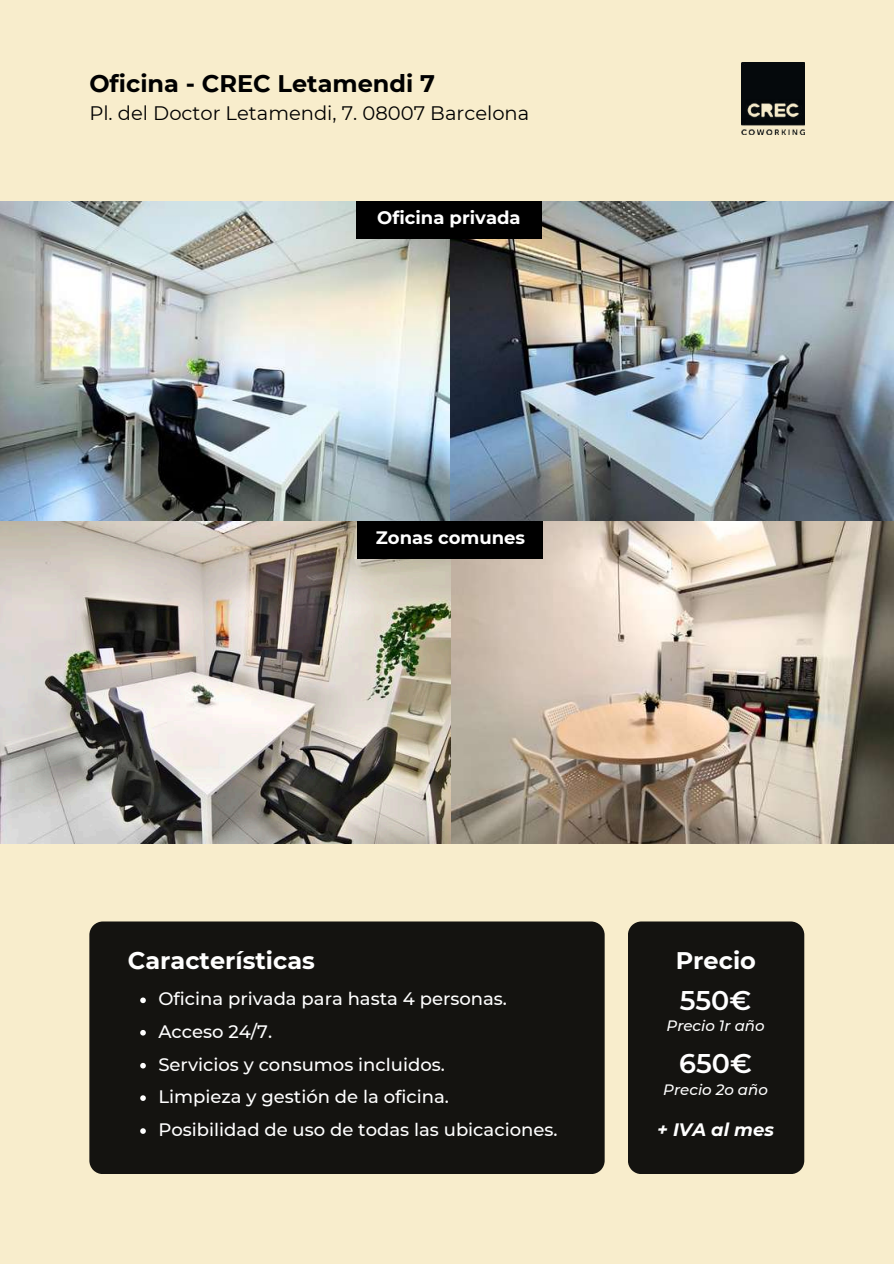
<style>
.page{position:relative;width:894px;height:1264px;background:#fff}
.page>*{position:absolute;margin:0;border:0;box-sizing:border-box;transform-origin:0 0}
.t1{font:600 27px "Montserrat";color:#fff}
.t2{font:700 24px "Montserrat";color:#000}
.t3{font:700 24px "Montserrat";color:#fff}
.t4{font:19.5px "Montserrat";color:#000}
.t5{font:500 18px/32.7px "Montserrat";color:#fff}
.t6{font:700 18px "Montserrat";color:#fff}
.t7{font:italic 700 18px "Montserrat";color:#fff}
.t8{font:italic 500 15px "Montserrat";color:#fff}
</style>
<div class="page">
<div style="left:0;top:0;width:893px;height:1263px;background:#f8edcc"></div>
<img style="left:449px;top:201px;width:444px;height:320px">
<img style="left:0;top:201px;width:449px;height:320px">
<div style="left:89px;top:921px;width:515px;height:253px;background:#141310"></div>
<img style="left:0;top:521px;width:893px;height:322px">
<div style="left:628px;top:921px;width:176px;height:253px;background:#141310"></div>
<svg style="left:140px;top:997px;width:6px;height:6px"></svg>
<svg style="left:140px;top:1029px;width:6px;height:6px"></svg>
<svg style="left:140px;top:1062px;width:6px;height:6px"></svg>
<div style="left:358px;top:521px;width:185px;height:37px;background:#000"></div>
<div style="left:356px;top:201px;width:185px;height:37px;background:#000"></div>
<svg style="left:140px;top:1128px;width:6px;height:5px"></svg>
<svg style="left:140px;top:1095px;width:6px;height:5px"></svg>
<img style="left:741px;top:62px;width:63px;height:72px">
<h2 class="t2" style="left:89px;top:68px;width:347px">Oficina - CREC Letamendi 7</h2>
<p class="t4" style="left:89px;top:101px;width:441px">Pl. del Doctor Letamendi, 7. 08007 Barcelona</p>
<p class="t6" style="left:377px;top:206px;width:145px">Oficina privada</p>
<p class="t6" style="left:376px;top:526px;width:151px">Zonas comunes</p>
<h2 class="t3" style="left:128px;top:945px;width:188px">Características</h2>
<p class="t5" style="left:158px;top:982px;width:350px">Oficina privada para hasta 4 personas.<br>Acceso 24/7.<br>Servicios y consumos incluidos.</p>
<p class="t5" style="left:158px;top:1080px;width:292px">Limpieza y gestión de la oficina.</p>
<p class="t5" style="left:158px;top:1113px;width:400px">Posibilidad de uso de todas las ubicaciones.</p>
<h2 class="t3" style="left:675px;top:945px;width:82px">Precio</h2>
<h1 class="t1" style="left:679px;top:984px;width:73px">550€</h1>
<p class="t8" style="left:666px;top:1016px;width:100px">Precio 1r año</p>
<h1 class="t1" style="left:679px;top:1047px;width:74px">650€</h1>
<p class="t8" style="left:663px;top:1080px;width:106px">Precio 2o año</p>
<p class="t7" style="left:657px;top:1118px;width:118px">+ IVA al mes</p>
</div>
